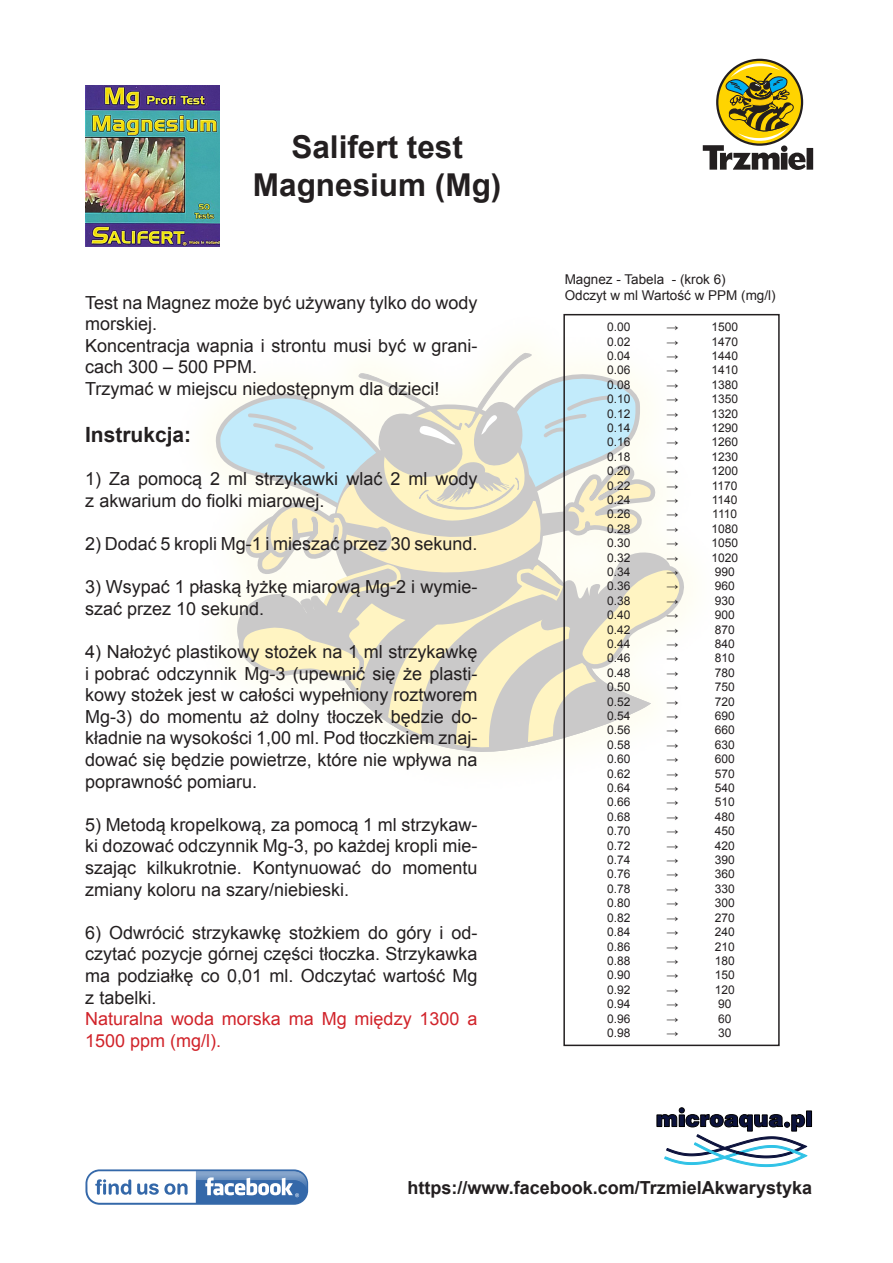
<style>
.page{position:relative;width:893px;height:1263px;background:#fff}
.page>*{position:absolute;margin:0;border:0;box-sizing:border-box;transform-origin:0 0}
.t1{font:700 31.5px/37.8px "Arial";color:#231f20;text-align:center}
.t2{font:700 21px "Arial";color:#231f20}
.t3{font:18px/21.6px "Arial";color:#231f20}
.t4{font:18px/21.6px "Arial";color:#d1232a}
.t5{font:700 18px "Arial";color:#231f20}
.t6{font:13.5px/16.2px "Arial";color:#231f20}
.t7{font:12px/14.4px "Arial";color:#231f20;text-align:justify}
</style>
<div class="page">
<svg style="left:703px;top:63px;width:110px;height:107px"></svg>
<svg style="left:85px;top:1169px;width:223px;height:36px"></svg>
<div style="left:806px;top:1111px;width:5px;height:15px;background:#0c123c"></div>
<div style="left:806px;top:1111px;width:6px;height:15px;border:1px solid #000"></div>
<svg style="left:657px;top:1108px;width:150px;height:59px"></svg>
<svg style="left:424px;top:750px;width:129px;height:8px"></svg>
<svg style="left:214px;top:349px;width:472px;height:401px"></svg>
<div style="left:563px;top:314px;width:217px;height:732px;border:2px solid #231f20"></div>
<img style="left:85px;top:85px;width:135px;height:161px">
<h1 class="t1" style="left:253px;top:129px;width:250px">Salifert test<br>Magnesium (Mg)</h1>
<p class="t3" style="left:85px;top:292px;width:394px">Test na Magnez może być używany tylko do wody morskiej.<br>Koncentracja wapnia i strontu musi być w grani&shy;cach 300 – 500 PPM.<br>Trzymać w miejscu niedostępnym dla dzieci!</p>
<p class="t2" style="left:85px;top:420px;width:108px">Instrukcja:</p>
<p class="t3" style="left:85px;top:468px;width:394px">1) Za pomocą 2 ml strzykawki wlać 2 ml wody z akwarium do fiolki miarowej.</p>
<p class="t3" style="left:85px;top:533px;width:394px">2) Dodać 5 kropli Mg-1 i mieszać przez 30 sekund.</p>
<p class="t3" style="left:85px;top:576px;width:394px">3) Wsypać 1 płaską łyżkę miarową Mg-2 i wymie&shy;szać przez 10 sekund.</p>
<p class="t3" style="left:85px;top:641px;width:394px;text-align:justify">4) Nałożyć plastikowy stożek na 1 ml strzykawkę i pobrać odczynnik Mg-3 (upewnić się że plasti&shy;kowy stożek jest w całości wypełniony roztworem Mg-3) do momentu aż dolny tłoczek będzie do&shy;kładnie na wysokości 1,00 ml. Pod tłoczkiem znaj&shy;dować się będzie powietrze, które nie wpływa na poprawność pomiaru.</p>
<p class="t3" style="left:85px;top:814px;width:394px;text-align:justify">5) Metodą kropelkową, za pomocą 1 ml strzykaw&shy;ki dozować odczynnik Mg-3, po każdej kropli mie&shy;szając kilkukrotnie. Kontynuować do momentu zmiany koloru na szary/niebieski.</p>
<p class="t3" style="left:85px;top:922px;width:394px;text-align:justify">6) Odwrócić strzykawkę stożkiem do góry i od&shy;czytać pozycje górnej części tłoczka. Strzykawka ma podziałkę co 0,01 ml. Odczytać wartość Mg z tabelki.</p>
<p class="t4" style="left:85px;top:1008px;width:394px">Naturalna woda morska ma Mg między 1300 a<br>1500 ppm (mg/l).</p>
<p class="t6" style="left:565px;top:271px;width:213px">Magnez - Tabela - (krok 6)<br>Odczyt w ml Wartość w PPM (mg/l)</p>
<p class="t7" style="left:607px;top:320px;width:25px">0.00<br>0.02<br>0.04<br>0.06<br>0.08<br>0.10<br>0.12<br>0.14<br>0.16<br>0.18<br>0.20<br>0.22<br>0.24<br>0.26<br>0.28<br>0.30<br>0.32<br>0.34<br>0.36<br>0.38<br>0.40<br>0.42<br>0.44<br>0.46<br>0.48<br>0.50<br>0.52<br>0.54<br>0.56<br>0.58<br>0.60<br>0.62<br>0.64<br>0.66<br>0.68<br>0.70<br>0.72<br>0.74<br>0.76<br>0.78<br>0.80<br>0.82<br>0.84<br>0.86<br>0.88<br>0.90<br>0.92<br>0.94<br>0.96<br>0.98</p>
<p class="t7" style="left:711px;top:320px;width:28px;text-align:center">1500<br>1470<br>1440<br>1410<br>1380<br>1350<br>1320<br>1290<br>1260<br>1230<br>1200<br>1170<br>1140<br>1110<br>1080<br>1050<br>1020<br>990<br>960<br>930<br>900<br>870<br>840<br>810<br>780<br>750<br>720<br>690<br>660<br>630<br>600<br>570<br>540<br>510<br>480<br>450<br>420<br>390<br>360<br>330<br>300<br>270<br>240<br>210<br>180<br>150<br>120<br>90<br>60<br>30</p>
<p class="t7" style="left:667px;top:320px;width:13px">→ → → → → → → → → → → → → → → → → → → → → → → → → → → → → → → → → → → → → → → → → → → → → → → → → →</p>
<p class="t5" style="left:408px;top:1176px;width:406px">https://www.facebook.com/TrzmielAkwarystyka</p>
</div>
